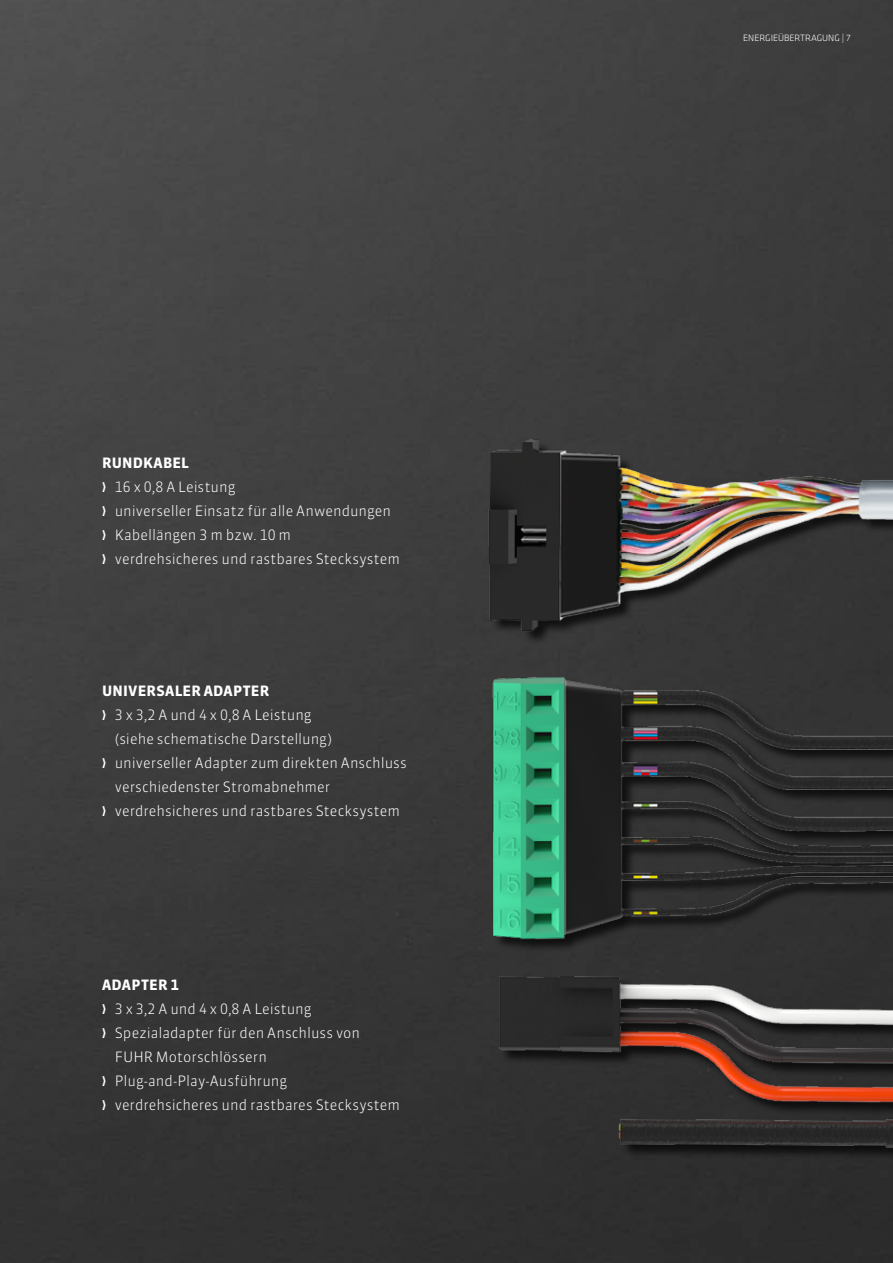
<style>
.page{position:relative;width:893px;height:1263px;background:#fff}
.page>*{position:absolute;margin:0;border:0;box-sizing:border-box;transform-origin:0 0}
.t1{font:300 14.25px/24px "Simonswerk Sanuk";color:#fff}
.t2{font:700 14.25px "Simonswerk Sanuk";letter-spacing:.015em;color:#fff}
.t3{font:300 9.45px "Klavika Basic";color:#fff}
</style>
<div class="page">
<img style="left:0;top:0;width:893px;height:1263px">
<img style="left:204px;top:606px;width:689px;height:390px">
<img style="left:463px;top:395px;width:430px;height:248px">
<img style="left:267px;top:912px;width:626px;height:270px">
<img style="left:0;top:406px;width:25px;height:785px">
<svg style="left:103px;top:482px;width:3px;height:10px"></svg>
<svg style="left:103px;top:506px;width:3px;height:10px"></svg>
<svg style="left:103px;top:530px;width:3px;height:10px"></svg>
<svg style="left:103px;top:554px;width:3px;height:10px"></svg>
<svg style="left:103px;top:710px;width:3px;height:10px"></svg>
<svg style="left:103px;top:758px;width:3px;height:10px"></svg>
<svg style="left:103px;top:806px;width:3px;height:10px"></svg>
<svg style="left:102px;top:1004px;width:4px;height:10px"></svg>
<svg style="left:102px;top:1028px;width:4px;height:10px"></svg>
<svg style="left:102px;top:1076px;width:4px;height:10px"></svg>
<svg style="left:102px;top:1100px;width:4px;height:10px"></svg>
<p class="t2" style="left:102px;top:454px;width:88px">RUNDKABEL</p>
<p class="t1" style="left:115px;top:475px;width:287px">16 x 0,8 A Leistung<br>universeller Einsatz für alle Anwendungen<br>Kabellängen 3 m bzw. 10 m<br>verdrehsicheres und rastbares Stecksystem</p>
<p class="t2" style="left:102px;top:682px;width:168px">UNIVERSALER ADAPTER</p>
<p class="t1" style="left:115px;top:703px;width:293px">3 x 3,2 A und 4 x 0,8 A Leistung<br>(siehe schematische Darstellung) universeller Adapter zum direkten Anschluss verschiedenster Stromabnehmer verdrehsicheres und rastbares Stecksystem</p>
<p class="t2" style="left:102px;top:976px;width:78px">ADAPTER 1</p>
<p class="t1" style="left:115px;top:997px;width:287px">3 x 3,2 A und 4 x 0,8 A Leistung<br>Spezialadapter für den Anschluss von<br>FUHR Motorschlössern<br>Plug-and-Play-Ausführung<br>verdrehsicheres und rastbares Stecksystem</p>
<p class="t3" style="left:743px;top:32px;width:109px">ENERGIEÜBERTRAGUNG | 7</p>
</div>
